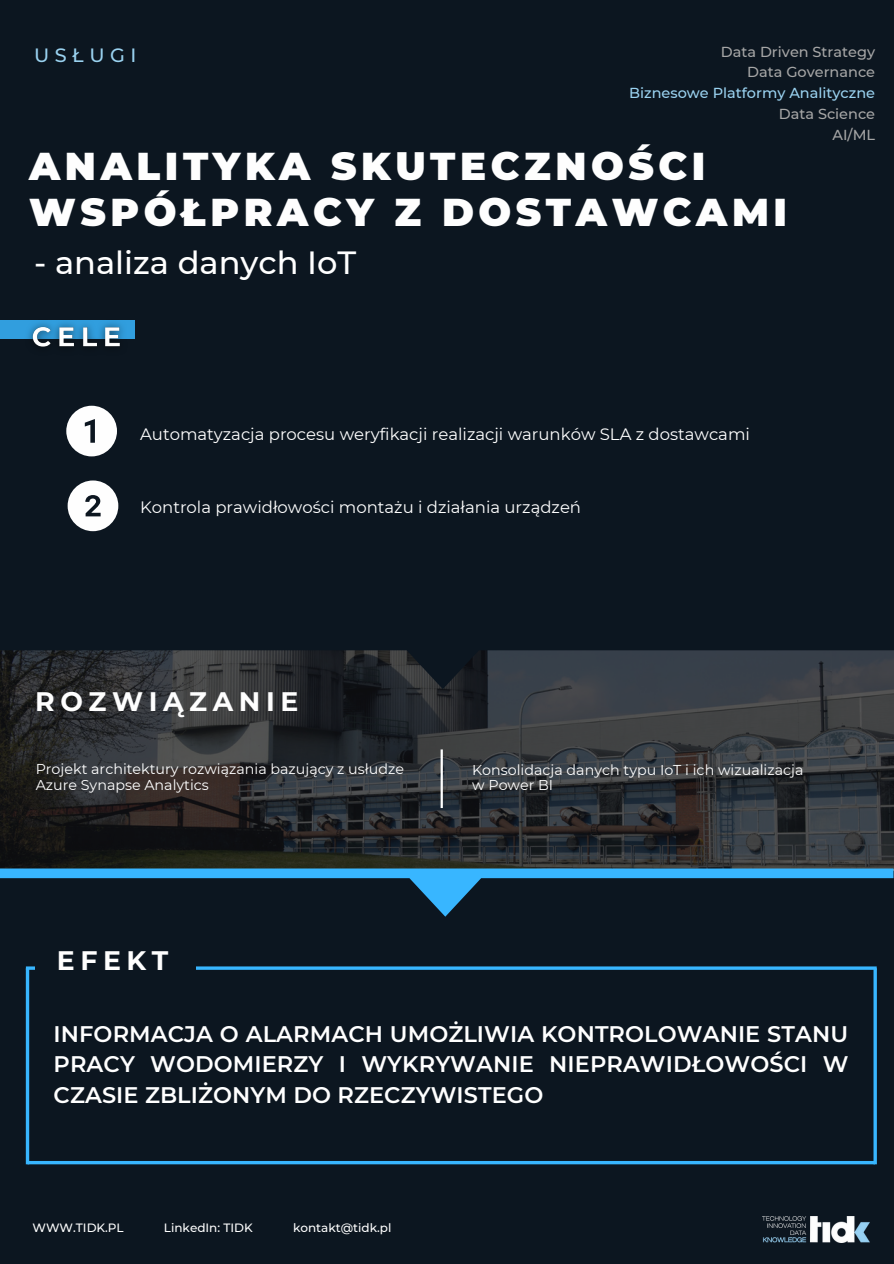
<style>
.page{position:relative;width:894px;height:1264px;background:#fff}
.page>*{position:absolute;margin:0;border:0;box-sizing:border-box;transform-origin:0 0}
.t1{font:900 38.7px/45.9px "Montserrat";letter-spacing:.12em;color:#fefefe}
.t2{font:500 32.1px "Montserrat";color:#fff}
.t3{font:700 26.7px "Montserrat";letter-spacing:.21em;color:#fefefe}
.t4{font:600 22.5px/30.5px "Montserrat";letter-spacing:.005em;color:#fff;text-align:justify}
.t5{font:500 19.2px "Montserrat";letter-spacing:.285em;color:#9ad2f0}
.t6{font:16.5px "Montserrat";color:#fff}
.t7{font:500 14.4px "Montserrat";color:#a6a6a6}
.t8{font:500 14.4px "Montserrat";color:#9ad2f0}
.t9{font:14.25px/15.8px "Montserrat";color:#fff}
.t10{font:500 12px "Montserrat";color:#fff}
</style>
<div class="page">
<div style="left:0;top:0;width:893px;height:1263px;background:#0c1620"></div>
<svg style="left:0;top:689px;width:893px;height:179px"></svg>
<svg style="left:0;top:868px;width:893px;height:48px"></svg>
<svg style="left:0;top:650px;width:893px;height:39px"></svg>
<img style="left:762px;top:1216px;width:107px;height:26px">
<div style="left:0;top:320px;width:134px;height:19px;background:#319ede"></div>
<svg style="left:29px;top:1160px;width:844px;height:4px;fill:#38b6ff"></svg>
<hr style="left:26px;top:968px;width:3px;height:196px;background:#38b6ff">
<hr style="left:26px;top:966px;width:850px;height:3px;background:#38b6ff">
<hr style="left:873px;top:968px;width:3px;height:196px;background:#38b6ff">
<div style="left:36px;top:958px;width:160px;height:43px;background:#0c1620"></div>
<img style="left:28px;top:320px;width:107px;height:27px">
<hr style="left:440px;top:749px;width:2px;height:59px;background:#fff">
<svg style="left:66px;top:406px;width:51px;height:50px"></svg>
<svg style="left:68px;top:480px;width:50px;height:51px"></svg>
<p class="t5" style="left:34px;top:43px;width:104px">USŁUGI</p>
<p class="t7" style="left:720px;top:43px;width:156px">Data Driven Strategy</p>
<p class="t7" style="left:747px;top:63px;width:129px">Data Governance</p>
<p class="t8" style="left:629px;top:84px;width:247px">Biznesowe Platformy Analityczne</p>
<p class="t7" style="left:778px;top:105px;width:98px">Data Science</p>
<p class="t7" style="left:832px;top:126px;width:44px">AI/ML</p>
<p class="t1" style="left:29px;top:144px;width:759px">ANALITYKA SKUTECZNOŚCI<br>WSPÓŁPRACY Z DOSTAWCAMI</p>
<p class="t2" style="left:34px;top:242px;width:324px">- analiza danych IoT</p>
<p class="t6" style="left:140px;top:424px;width:611px">Automatyzacja procesu weryfikacji realizacji warunków SLA z dostawcami</p>
<p class="t6" style="left:140px;top:497px;width:442px">Kontrola prawidłowości montażu i działania urządzeń</p>
<p class="t3" style="left:35px;top:685px;width:264px">ROZWIĄZANIE</p>
<p class="t9" style="left:36px;top:761px;width:370px">Projekt architektury rozwiązania bazujący z usłudze<br>Azure Synapse Analytics</p>
<p class="t9" style="left:472px;top:761px;width:333px">Konsolidacja danych typu IoT i ich wizualizacja</p>
<p class="t9" style="left:472px;top:777px;width:83px">w Power BI</p>
<p class="t3" style="left:57px;top:944px;width:113px">EFEKT</p>
<p class="t4" style="left:54px;top:1018px;width:796px">INFORMACJA O ALARMACH UMOŻLIWIA KONTROLOWANIE STANU PRACY WODOMIERZY I WYKRYWANIE NIEPRAWIDŁOWOŚCI W CZASIE ZBLIŻONYM DO RZECZYWISTEGO</p>
<p class="t10" style="left:33px;top:1220px;width:93px">WWW.TIDK.PL</p>
<p class="t10" style="left:164px;top:1220px;width:90px">LinkedIn: TIDK</p>
<p class="t10" style="left:293px;top:1220px;width:100px">kontakt@tidk.pl</p>
</div>
